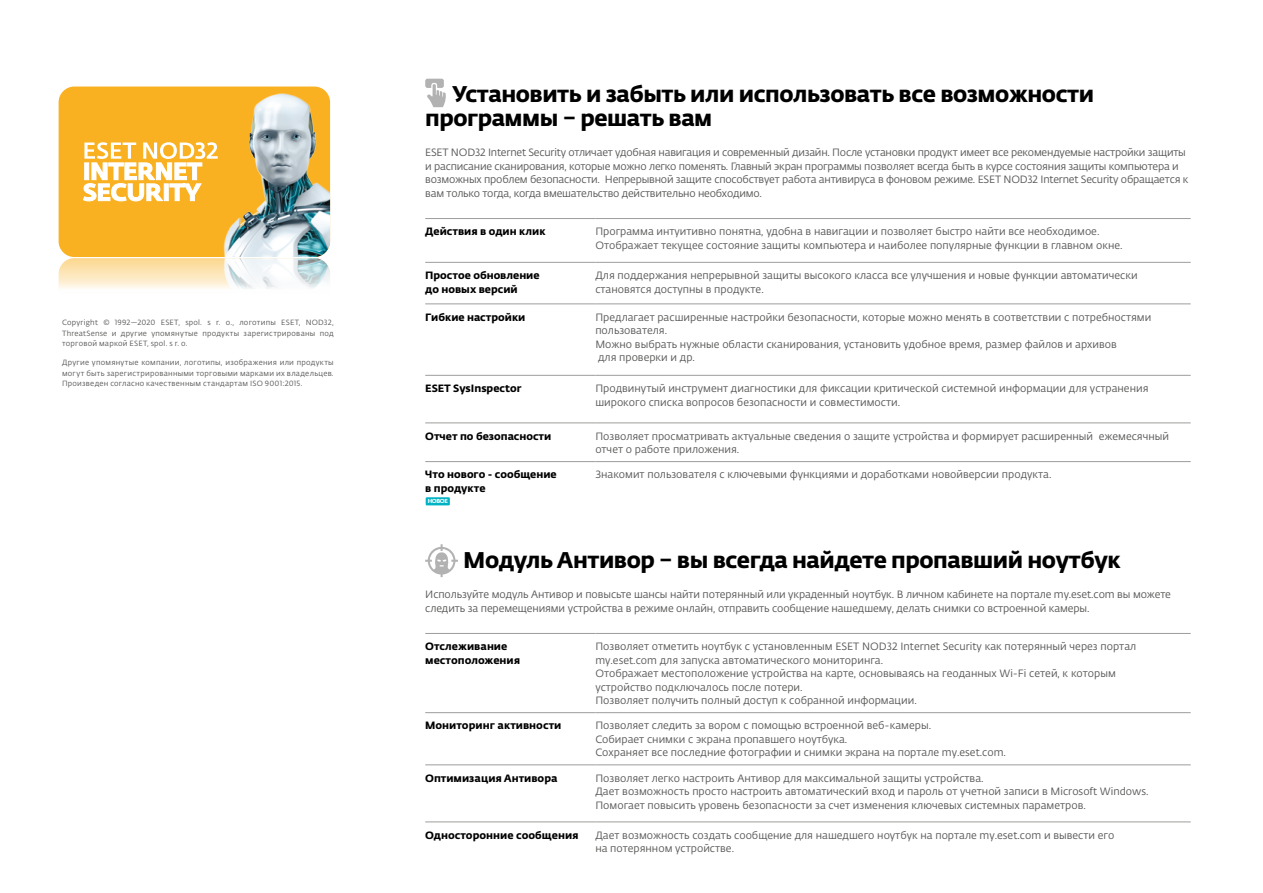
<style>
.page{position:relative;width:1263px;height:893px;background:#fff}
.page>*{position:absolute;margin:0;border:0;box-sizing:border-box;transform-origin:0 0}
.t1{font:22.5px/24px "Fedra Sans Alt Pro Bold LF";letter-spacing:-.02em;color:#000}
.t2{font:10.5px/13.5px "Fedra Sans Alt Pro Book LF";color:#575756}
.t3{font:10.5px/13.5px "Fedra Sans Alt Pro Book LF";letter-spacing:-.02em;color:#575756}
.t4{font:10.5px/13.5px "Fedra Sans Alt Pro Bold LF";color:#000}
.t5{font:700 10.5px/13.5px "Fedra Sans Alt Pro";color:#000}
.t6{font:7.5px/10.5px "Fedra Sans Alt Pro Book LF";letter-spacing:.03em;color:#575756;text-align:justify}
.t7{font:700 5.7px "Fedra Sans Alt Pro";letter-spacing:-.06em;color:#fff}
</style>
<div class="page">
<hr style="left:425px;top:218px;width:170px;height:1px;background:#9d9d9c">
<hr style="left:595px;top:218px;width:596px;height:1px;background:#9d9d9c">
<hr style="left:425px;top:262px;width:170px;height:1px;background:#9d9d9c">
<hr style="left:595px;top:262px;width:596px;height:1px;background:#9d9d9c">
<hr style="left:425px;top:303px;width:170px;height:1px;background:#9d9d9c">
<hr style="left:595px;top:303px;width:596px;height:1px;background:#9d9d9c">
<hr style="left:425px;top:375px;width:170px;height:1px;background:#9d9d9c">
<hr style="left:595px;top:375px;width:596px;height:1px;background:#9d9d9c">
<hr style="left:425px;top:422px;width:170px;height:1px;background:#9d9d9c">
<hr style="left:595px;top:422px;width:596px;height:1px;background:#9d9d9c">
<hr style="left:425px;top:461px;width:170px;height:1px;background:#9d9d9c">
<hr style="left:595px;top:461px;width:596px;height:1px;background:#9d9d9c">
<svg style="left:425px;top:79px;width:21px;height:28px"></svg>
<hr style="left:425px;top:633px;width:170px;height:1px;background:#9d9d9c">
<hr style="left:595px;top:633px;width:596px;height:1px;background:#9d9d9c">
<hr style="left:425px;top:712px;width:170px;height:1px;background:#9d9d9c">
<hr style="left:595px;top:712px;width:596px;height:1px;background:#9d9d9c">
<hr style="left:425px;top:764px;width:170px;height:1px;background:#9d9d9c">
<hr style="left:595px;top:764px;width:596px;height:1px;background:#9d9d9c">
<hr style="left:425px;top:821px;width:170px;height:1px;background:#9d9d9c">
<hr style="left:595px;top:821px;width:596px;height:1px;background:#9d9d9c">
<svg style="left:425px;top:544px;width:33px;height:33px"></svg>
<div style="left:59px;top:87px;width:271px;height:170px;background:#f9b122;border-radius:16px"></div>
<svg style="left:83px;top:142px;width:116px;height:59px"></svg>
<img style="left:199px;top:87px;width:131px;height:170px">
<svg style="left:59px;top:258px;width:271px;height:31px"></svg>
<div style="left:426px;top:497px;width:24px;height:8px;background:#00b3c4"></div>
<p class="t6" style="left:62px;top:317px;width:273px">Copyright © 1992—2020 ESET, spol. s r. o., логотипы ESET, NOD32, ThreatSense и другие упомянутые продукты зарегистрированы под торговой маркой ESET, spol. s r. o.</p>
<p class="t6" style="left:62px;top:357px;width:273px">Другие упомянутые компании, логотипы, изображения или продукты могут быть зарегистрированными торговыми марками их владельцев.<br>Произведен согласно качественным стандартам ISO 9001:2015.</p>
<h1 class="t1" style="left:425px;top:80px;width:670px;text-indent:27px">Установить и забыть или использовать все возможности программы – решать вам</h1>
<p class="t3" style="left:425px;top:146px;width:765px">ESET NOD32 Internet Security отличает удобная навигация и современный дизайн. После установки продукт имеет все рекомендуемые настройки защиты и расписание сканирования, которые можно легко поменять. Главный экран программы позволяет всегда быть в курсе состояния защиты компьютера и возможных проблем безопасности. Непрерывной защите способствует работа антивируса в фоновом режиме. ESET NOD32 Internet Security обращается к вам только тогда, когда вмешательство действительно необходимо.</p>
<p class="t4" style="left:425px;top:224px;width:122px">Действия в один клик</p>
<p class="t2" style="left:595px;top:224px;width:529px">Программа интуитивно понятна, удобна в навигации и позволяет быстро найти все необходимое.<br>Отображает текущее состояние защиты компьютера и наиболее популярные функции в главном окне.</p>
<p class="t4" style="left:425px;top:268px;width:116px">Простое обновление до новых версий</p>
<p class="t2" style="left:595px;top:268px;width:544px">Для поддержания непрерывной защиты высокого класса все улучшения и новые функции автоматически становятся доступны в продукте.</p>
<p class="t4" style="left:425px;top:309px;width:102px">Гибкие настройки</p>
<p class="t2" style="left:595px;top:310px;width:557px">Предлагает расширенные настройки безопасности, которые можно менять в соответствии с потребностями пользователя.<br>Можно выбрать нужные области сканирования, установить удобное время, размер файлов и архивов<br>для проверки и др.</p>
<p class="t4" style="left:425px;top:381px;width:98px">ESET SysInspector</p>
<p class="t2" style="left:595px;top:381px;width:555px">Продвинутый инструмент диагностики для фиксации критической системной информации для устранения широкого списка вопросов безопасности и совместимости.</p>
<p class="t4" style="left:425px;top:428px;width:128px">Отчет по безопасности</p>
<p class="t2" style="left:595px;top:429px;width:575px">Позволяет просматривать актуальные сведения о защите устройства и формирует расширенный ежемесячный отчет о работе приложения.</p>
<p class="t4" style="left:425px;top:467px;width:133px">Что нового - сообщение в продукте</p>
<p class="t2" style="left:595px;top:468px;width:458px">Знакомит пользователя с ключевыми функциями и доработками новойверсии продукта.</p>
<p class="t7" style="left:428px;top:498px;width:22px">НОВОЕ</p>
<h1 class="t1" style="left:463px;top:546px;width:659px">Модуль Антивор – вы всегда найдете пропавший ноутбук</h1>
<p class="t2" style="left:425px;top:588px;width:747px">Используйте модуль Антивор и повысьте шансы найти потерянный или украденный ноутбук. В личном кабинете на портале my.eset.com вы можете следить за перемещениями устройства в режиме онлайн, отправить сообщение нашедшему, делать снимки со встроенной камеры.</p>
<p class="t5" style="left:425px;top:640px;width:96px">Отслеживание местоположения</p>
<p class="t2" style="left:595px;top:639px;width:542px">Позволяет отметить ноутбук с установленным ESET NOD32 Internet Security как потерянный через портал my.eset.com для запуска автоматического мониторинга.<br>Отображает местоположение устройства на карте, основываясь на геоданных Wi-Fi сетей, к которым устройство подключалось после потери.<br>Позволяет получить полный доступ к собранной информации.</p>
<p class="t5" style="left:425px;top:719px;width:138px">Мониторинг активности</p>
<p class="t2" style="left:595px;top:719px;width:412px">Позволяет следить за вором с помощью встроенной веб-камеры.<br>Собирает снимки с экрана пропавшего ноутбука.<br>Сохраняет все последние фотографии и снимки экрана на портале my.eset.com.</p>
<p class="t5" style="left:425px;top:771px;width:134px">Оптимизация Антивора</p>
<p class="t2" style="left:595px;top:771px;width:555px">Позволяет легко настроить Антивор для максимальной защиты устройства.<br>Дает возможность просто настроить автоматический вход и пароль от учетной записи в Microsoft Windows.<br>Помогает повысить уровень безопасности за счет изменения ключевых системных параметров.</p>
<p class="t5" style="left:425px;top:828px;width:155px">Односторонние сообщения</p>
<p class="t2" style="left:595px;top:828px;width:521px">Дает возможность создать сообщение для нашедшего ноутбук на портале my.eset.com и вывести его на потерянном устройстве.</p>
</div>
